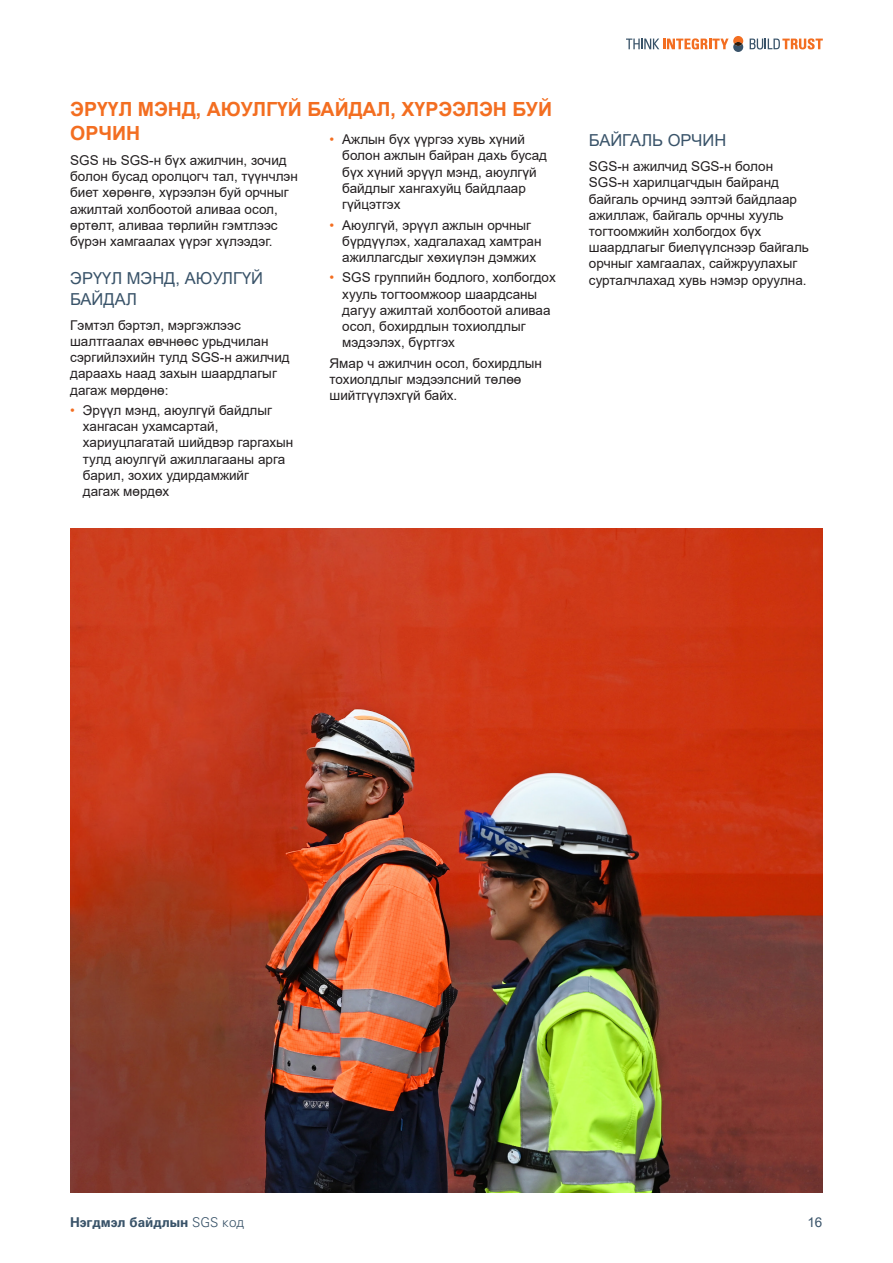
<style>
.page{position:relative;width:893px;height:1263px;background:#fff}
.page>*{position:absolute;margin:0;border:0;box-sizing:border-box;transform-origin:0 0}
.First_Subheading{font:700 19.5px/24px "Arial";color:#f36e21}
.Second_Subheading{font:16.5px/21px "Arial";color:#395369}
.Body_Text{font:13.5px/16.2px "Arial";color:#231f20}
.t1{font:700 13.5px "Univers LTCYR 65";color:#395369}
.Body_Text-2{font:13.5px "Arial";color:#395369}
.s1{color:#f36e21}
.s2{font-family:"Univers LTCYR 45";font-weight:300}
</style>
<div class="page">
<img style="left:70px;top:528px;width:753px;height:665px">
<svg style="left:750px;top:38px;width:73px;height:11px"></svg>
<svg style="left:626px;top:36px;width:117px;height:16px"></svg>
<p class="First_Subheading" style="left:70px;top:98px;width:483px">ЭРҮҮЛ МЭНД, АЮУЛГҮЙ БАЙДАЛ, ХҮРЭЭЛЭН БУЙ<br>ОРЧИН</p>
<p class="Body_Text" style="left:70px;top:152px;width:229px">SGS нь SGS-н бүх ажилчин, зочид болон бусад оролцогч тал, түүнчлэн биет хөрөнгө, хүрээлэн буй орчныг ажилтай холбоотой аливаа осол, өртөлт, аливаа төрлийн гэмтлээс бүрэн хамгаалах үүрэг хүлээдэг.</p>
<p class="Second_Subheading" style="left:70px;top:268px;width:194px">ЭРҮҮЛ МЭНД, АЮУЛГҮЙ<br>БАЙДАЛ</p>
<p class="Body_Text" style="left:70px;top:317px;width:221px">Гэмтэл бэртэл, мэргэжлээс шалтгаалах өвчнөөс урьдчилан сэргийлэхийн тулд SGS-н ажилчид дараахь наад захын шаардлагыг дагаж мөрдөнө:</p>
<p class="Body_Text" style="left:83px;top:402px;width:212px;text-indent:-13px"><span class="s1">•</span> Эрүүл мэнд, аюулгүй байдлыг хангасан ухамсартай, хариуцлагатай шийдвэр гаргахын тулд аюулгүй ажиллагааны арга барил, зохих удирдамжийг<br>дагаж мөрдөх</p>
<p class="Body_Text" style="left:342px;top:131px;width:206px;text-indent:-13px"><span class="s1">•</span> Ажлын бүх үүргээ хувь хүний болон ажлын байран дахь бусад бүх хүний эрүүл мэнд, аюулгүй байдлыг хангахуйц байдлаар гүйцэтгэх</p>
<p class="Body_Text" style="left:342px;top:217px;width:201px;text-indent:-13px"><span class="s1">•</span> Аюулгүй, эрүүл ажлын орчныг бүрдүүлэх, хадгалахад хамтран ажиллагсдыг хөхиүлэн дэмжих</p>
<p class="Body_Text" style="left:342px;top:269px;width:215px;text-indent:-13px"><span class="s1">•</span> SGS группийн бодлого, холбогдох хууль тогтоомжоор шаардсаны дагуу ажилтай холбоотой аливаа осол, бохирдлын тохиолдлыг мэдээлэх, бүртгэх</p>
<p class="Body_Text" style="left:330px;top:355px;width:214px">Ямар ч ажилчин осол, бохирдлын тохиолдлыг мэдээлсний төлөө шийтгүүлэхгүй байх.</p>
<p class="Second_Subheading" style="left:589px;top:130px;width:139px">БАЙГАЛЬ ОРЧИН</p>
<p class="Body_Text" style="left:589px;top:158px;width:221px">SGS-н ажилчид SGS-н болон<br>SGS-н харилцагчдын байранд байгаль орчинд ээлтэй байдлаар ажиллаж, байгаль орчны хууль тогтоомжийн холбогдох бүх шаардлагыг биелүүлснээр байгаль орчныг хамгаалах, сайжруулахыг сурталчлахад хувь нэмэр оруулна.</p>
<p class="t1" style="left:70px;top:1213px;width:175px">Нэгдмэл байдлын <span class="s2">SGS код</span></p>
<p class="Body_Text-2" style="left:807px;top:1213px;width:17px">16</p>
</div>
